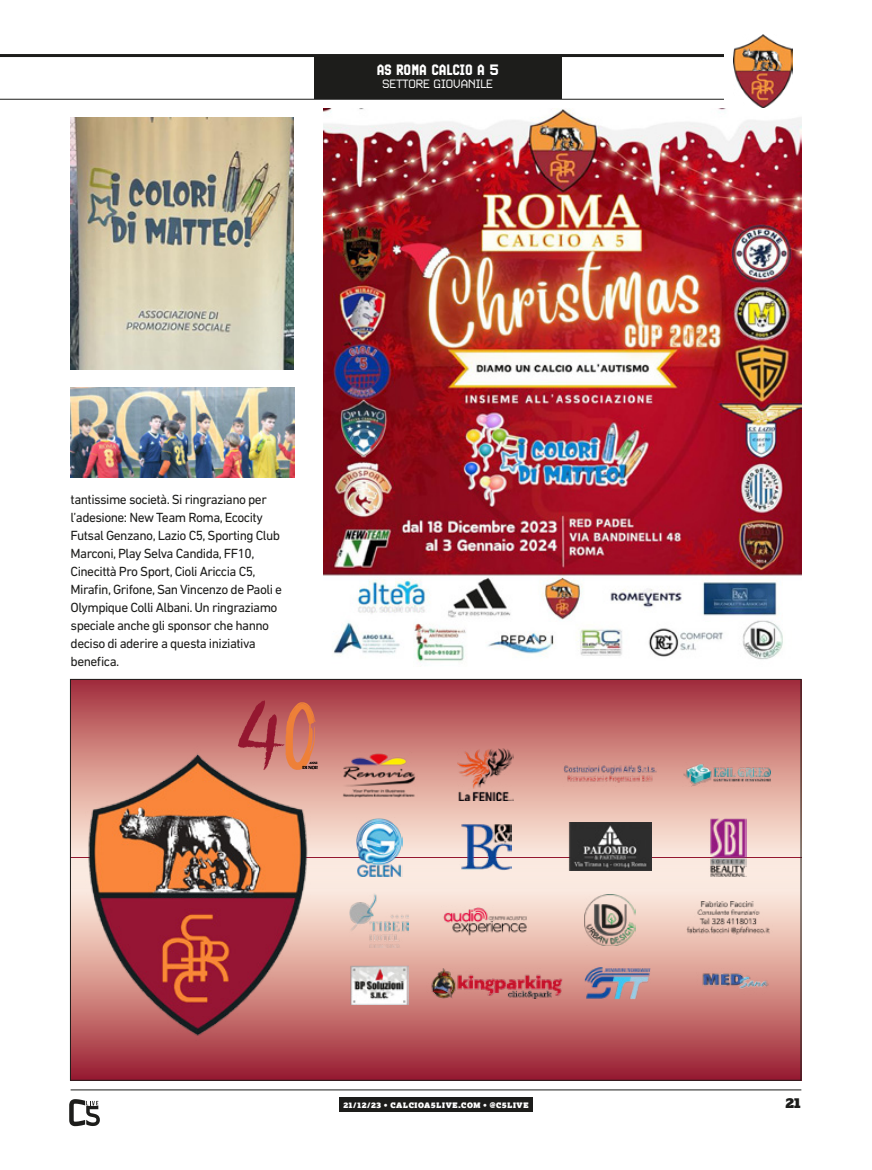
<style>
.page{position:relative;width:872px;height:1170px;background:#fff}
.page>*{position:absolute;margin:0;border:0;box-sizing:border-box;transform-origin:0 0}
.t1{font:700 15px "Video Cond";color:#fff}
.t2{font:13.5px/18px "DIN Next LT Pro";letter-spacing:-.04em;color:#1d1d1b}
.t3{font:13.5px "Lexia Advertising";color:#1d1d1b}
.t4{font:300 12px "Video";color:#fff}
.t5{font:7.5px "Lexia Advertising";letter-spacing:.1em;color:#fff}
.t6{font:700 4.5px "Palladio";color:#000}
.t7{font:700 3.15px "Palladio";color:#000}
</style>
<div class="page">
<hr style="left:71px;top:1089px;width:730px;height:1px;background:#1d1d1b">
<div style="left:339px;top:1097px;width:193px;height:14px;background:#1d1d1b"></div>
<svg style="left:69px;top:1099px;width:31px;height:26px"></svg>
<hr style="left:0;top:99px;width:763px;height:1px;background:#1d1d1b">
<hr style="left:0;top:54px;width:763px;height:3px;background:#1d1d1b">
<div style="left:724px;top:34px;width:77px;height:73px;background:#fff"></div>
<img style="left:733px;top:34px;width:59px;height:73px">
<div style="left:314px;top:56px;width:247px;height:43px;background:#1d1d1b"></div>
<svg style="left:72px;top:681px;width:727px;height:176px;background:#cc8280"></svg>
<svg style="left:72px;top:857px;width:727px;height:221px;background:#ce8887"></svg>
<svg style="left:238px;top:699px;width:77px;height:71px;background:#bc5753"></svg>
<img style="left:86px;top:746px;width:224px;height:294px">
<img style="left:562px;top:762px;width:96px;height:24px">
<img style="left:708px;top:817px;width:38px;height:59px">
<img style="left:569px;top:822px;width:82px;height:48px">
<img style="left:460px;top:822px;width:51px;height:48px">
<img style="left:340px;top:751px;width:78px;height:46px">
<img style="left:356px;top:817px;width:46px;height:58px">
<img style="left:684px;top:901px;width:88px;height:34px">
<img style="left:442px;top:904px;width:87px;height:32px">
<img style="left:682px;top:762px;width:89px;height:24px">
<img style="left:426px;top:967px;width:136px;height:32px">
<img style="left:349px;top:893px;width:59px;height:54px">
<img style="left:349px;top:965px;width:60px;height:39px">
<img style="left:584px;top:894px;width:51px;height:51px">
<img style="left:457px;top:748px;width:56px;height:52px">
<img style="left:584px;top:966px;width:66px;height:33px">
<img style="left:696px;top:967px;width:76px;height:27px">
<img style="left:323px;top:108px;width:478px;height:555px">
<img style="left:71px;top:117px;width:222px;height:252px">
<img style="left:71px;top:387px;width:224px;height:90px">
<p class="t1" style="left:377px;top:60px;width:124px">AS ROMA CALCIO A 5</p>
<p class="t4" style="left:383px;top:76px;width:112px">SETTORE GIOVANILE</p>
<p class="t2" style="left:71px;top:490px;width:213px">tantissime società. Si ringraziano per l’adesione: New Team Roma, Ecocity Futsal Genzano, Lazio C5, Sporting Club Marconi, Play Selva Candida, FF10, Cinecittà Pro Sport, Cioli Ariccia C5, Mirafin, Grifone, San Vincenzo de Paoli e Olympique Colli Albani. Un ringraziamo speciale anche gli sponsor che hanno deciso di aderire a questa iniziativa benefica.</p>
<p class="t7" style="left:309px;top:761px;width:9px">ANNI</p>
<p class="t6" style="left:302px;top:764px;width:17px">DI NOI!</p>
<p class="t5" style="left:343px;top:1099px;width:187px">21/12/23 • CALCIOA5LIVE.COM • @C5LIVE</p>
<p class="t3" style="left:785px;top:1093px;width:17px">21</p>
</div>
